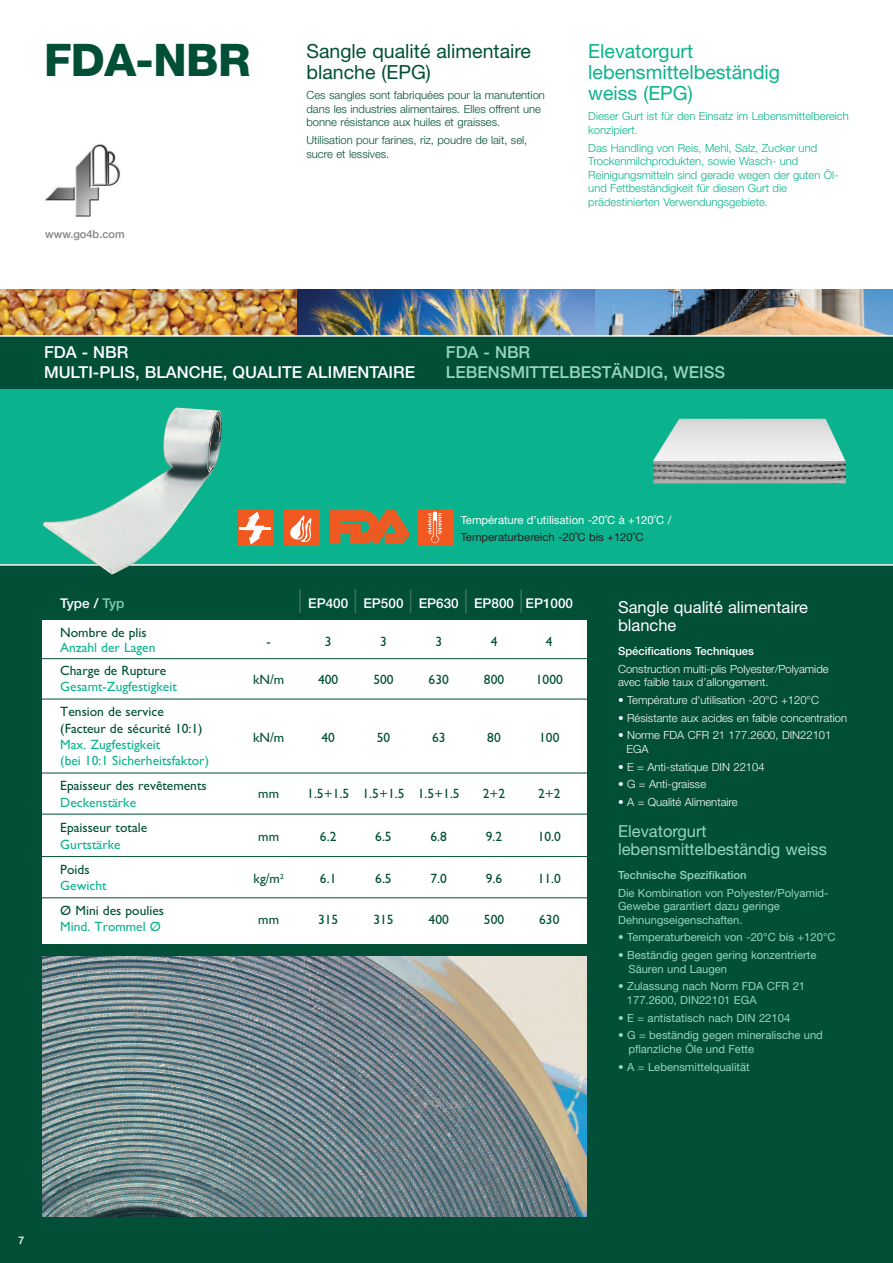
<style>
.page{position:relative;width:893px;height:1263px;background:#fff}
.page>*{position:absolute;margin:0;border:0;box-sizing:border-box;transform-origin:0 0}
.t1{font:800 45px "Helvetica Neue";letter-spacing:-.015em;color:#004f36}
.t2{font:19.5px/21px "Helvetica Neue";color:#0ab38d}
.t3{font:19.5px/21px "Helvetica Neue";color:#004f36}
.t4{font:500 16.5px/19.8px "Helvetica Neue";color:#fff}
.t5{font:16.5px/18px "Helvetica Neue";color:#98d4c0}
.t6{font:500 16.5px/19.8px "Helvetica Neue";color:#98d4c0}
.t7{font:16.5px/18px "Helvetica Neue";color:#fff}
.t8{font:13.5px/16.5px "M Gill Sans";color:#004f36}
.t9{font:13.5px "M Gill Sans";color:#0ab38d}
.t10{font:500 13.5px "Helvetica Neue";color:#fff}
.t11{font:11.25px/13.5px "Helvetica Neue";color:#98d4c0}
.t12{font:300 11.25px/13.5px "Helvetica Neue";color:#0ab38d}
.t13{font:300 11.25px/13.5px "Helvetica Neue";color:#fff}
.t14{font:300 11.25px/13.5px "Helvetica Neue";color:#004f36}
.t15{font:11.25px "Helvetica Neue";color:#fff}
.t16{font:11.25px "Helvetica Neue";color:#231f20}
.t17{font:500 11.25px "Helvetica Neue";color:#fff}
.t18{font:500 11.25px "Helvetica Neue";color:#98d4c0}
.t19{font:500 10.95px "Helvetica Neue";color:#808285}
.t20{font:500 10.5px "Helvetica Neue";color:#fff}
.s1{color:#83cdb5}
</style>
<div class="page">
<div style="left:0;top:559px;width:893px;height:704px;background:#004f36"></div>
<div style="left:0;top:340px;width:893px;height:224px;background:#0ab38d"></div>
<img style="left:45px;top:144px;width:75px;height:61px">
<div style="left:0;top:336px;width:893px;height:52px;background:#004f36"></div>
<svg style="left:238px;top:510px;width:35px;height:35px"></svg>
<svg style="left:284px;top:510px;width:35px;height:35px"></svg>
<svg style="left:418px;top:510px;width:35px;height:35px"></svg>
<svg style="left:330px;top:510px;width:80px;height:34px"></svg>
<div style="left:43px;top:620px;width:544px;height:323px;background:#fff"></div>
<hr style="left:36px;top:699px;width:554px;height:1px;background:#004f36">
<hr style="left:36px;top:773px;width:554px;height:1px;background:#004f36">
<hr style="left:36px;top:814px;width:554px;height:1px;background:#004f36">
<hr style="left:36px;top:856px;width:554px;height:1px;background:#004f36">
<hr style="left:36px;top:897px;width:554px;height:1px;background:#004f36">
<hr style="left:36px;top:658px;width:554px;height:1px;background:#004f36">
<img style="left:653px;top:419px;width:193px;height:64px">
<svg style="left:355px;top:589px;width:1px;height:24px"></svg>
<hr style="left:299px;top:589px;width:2px;height:24px;background:#3e725f">
<svg style="left:410px;top:589px;width:1px;height:24px"></svg>
<hr style="left:465px;top:589px;width:2px;height:24px;background:#3e725f">
<hr style="left:520px;top:589px;width:2px;height:24px;background:#3e725f">
<img style="left:43px;top:957px;width:544px;height:259px">
<hr style="left:0;top:564px;width:893px;height:2px;background:#fff">
<img style="left:43px;top:408px;width:180px;height:166px">
<img style="left:0;top:289px;width:893px;height:46px">
<hr style="left:0;top:335px;width:893px;height:2px;background:#fff">
<h1 class="t1" style="left:44px;top:44px;width:208px">FDA-NBR</h1>
<p class="t19" style="left:45px;top:230px;width:81px">www.go4b.com</p>
<h2 class="t3" style="left:306px;top:42px;width:226px">Sangle qualité alimentaire blanche (EPG)</h2>
<p class="t14" style="left:306px;top:90px;width:240px">Ces sangles sont fabriquées pour la manutention dans les industries alimentaires. Elles offrent une bonne résistance aux huiles et graisses.</p>
<p class="t14" style="left:306px;top:134px;width:222px">Utilisation pour farines, riz, poudre de lait, sel, sucre et lessives.</p>
<h2 class="t2" style="left:588px;top:42px;width:193px">Elevatorgurt lebensmittelbeständig weiss (EPG)</h2>
<p class="t12" style="left:588px;top:111px;width:262px">Dieser Gurt ist für den Einsatz im Lebensmittelbereich konzipiert.</p>
<p class="t12" style="left:588px;top:142px;width:252px">Das Handling von Reis, Mehl, Salz, Zucker und Trockenmilchprodukten, sowie Wasch- und Reinigungsmitteln sind gerade wegen der guten Öl&shy;und Fettbeständigkeit für diesen Gurt die prädestinierten Verwendungsgebiete.</p>
<h3 class="t4" style="left:44px;top:343px;width:373px">FDA - NBR<br>MULTI-PLIS, BLANCHE, QUALITE ALIMENTAIRE</h3>
<h3 class="t6" style="left:446px;top:343px;width:281px">FDA - NBR<br>LEBENSMITTELBESTÄNDIG, WEISS</h3>
<p class="t15" style="left:461px;top:516px;width:212px">Température d’utilisation -20˚C à +120˚C /</p>
<p class="t16" style="left:461px;top:533px;width:184px">Temperaturbereich -20˚C bis +120˚C</p>
<p class="t10" style="left:60px;top:598px;width:66px">Type / <span class="s1">Typ</span></p>
<p class="t10" style="left:308px;top:598px;width:266px">EP400 EP500 EP630 EP800 EP1000</p>
<p class="t8" style="left:60px;top:626px;width:88px">Nombre de plis</p>
<p class="t8" style="left:266px;top:635px;width:6px">-</p>
<p class="t8" style="left:325px;top:635px;width:8px">3</p>
<p class="t8" style="left:380px;top:635px;width:8px">3</p>
<p class="t8" style="left:435px;top:635px;width:8px">3</p>
<p class="t8" style="left:491px;top:635px;width:8px">4</p>
<p class="t8" style="left:546px;top:635px;width:8px">4</p>
<p class="t9" style="left:60px;top:643px;width:97px">Anzahl der Lagen</p>
<p class="t8" style="left:60px;top:664px;width:107px">Charge de Rupture</p>
<p class="t8" style="left:253px;top:673px;width:33px">kN/m</p>
<p class="t8" style="left:318px;top:673px;width:22px">400</p>
<p class="t8" style="left:373px;top:673px;width:22px">500</p>
<p class="t8" style="left:429px;top:673px;width:22px">630</p>
<p class="t8" style="left:484px;top:673px;width:22px">800</p>
<p class="t8" style="left:536px;top:673px;width:28px">1000</p>
<p class="t9" style="left:60px;top:682px;width:118px">Gesamt-Zugfestigkeit</p>
<p class="t8" style="left:60px;top:705px;width:144px">Tension de service (Facteur de sécurité 10:1)</p>
<p class="t9" style="left:60px;top:740px;width:101px">Max. Zugfestigkeit</p>
<p class="t8" style="left:253px;top:730px;width:33px">kN/m</p>
<p class="t8" style="left:321px;top:730px;width:15px">40</p>
<p class="t8" style="left:377px;top:730px;width:15px">50</p>
<p class="t8" style="left:432px;top:730px;width:15px">63</p>
<p class="t8" style="left:487px;top:730px;width:15px">80</p>
<p class="t8" style="left:539px;top:730px;width:22px">100</p>
<p class="t9" style="left:60px;top:756px;width:150px">(bei 10:1 Sicherheitsfaktor)</p>
<p class="t8" style="left:60px;top:779px;width:148px">Epaisseur des revêtements</p>
<p class="t9" style="left:60px;top:797px;width:77px">Deckenstärke</p>
<p class="t8" style="left:60px;top:820px;width:88px">Epaisseur totale</p>
<p class="t9" style="left:60px;top:840px;width:62px">Gurtstärke</p>
<p class="t8" style="left:60px;top:863px;width:31px">Poids</p>
<p class="t9" style="left:60px;top:881px;width:48px">Gewicht</p>
<p class="t8" style="left:60px;top:904px;width:105px">Ø Mini des poulies</p>
<p class="t9" style="left:60px;top:922px;width:102px">Mind. Trommel Ø</p>
<p class="t8" style="left:258px;top:786px;width:22px">mm</p>
<p class="t8" style="left:307px;top:786px;width:154px">1.5+1.5 1.5+1.5 1.5+1.5</p>
<p class="t8" style="left:483px;top:786px;width:24px">2+2</p>
<p class="t8" style="left:538px;top:786px;width:24px">2+2</p>
<p class="t8" style="left:258px;top:829px;width:22px">mm</p>
<p class="t8" style="left:320px;top:829px;width:18px">6.2</p>
<p class="t8" style="left:375px;top:829px;width:18px">6.5</p>
<p class="t8" style="left:431px;top:829px;width:18px">6.8</p>
<p class="t8" style="left:486px;top:829px;width:18px">9.2</p>
<p class="t8" style="left:538px;top:829px;width:25px">10.0</p>
<p class="t8" style="left:254px;top:872px;width:32px">kg/m<sup>2</sup></p>
<p class="t8" style="left:320px;top:872px;width:18px">6.1</p>
<p class="t8" style="left:375px;top:872px;width:18px">6.5</p>
<p class="t8" style="left:431px;top:872px;width:18px">7.0</p>
<p class="t8" style="left:486px;top:872px;width:18px">9.6</p>
<p class="t8" style="left:538px;top:872px;width:25px">11.0</p>
<p class="t8" style="left:258px;top:913px;width:22px">mm</p>
<p class="t8" style="left:318px;top:913px;width:22px">315</p>
<p class="t8" style="left:373px;top:913px;width:22px">315</p>
<p class="t8" style="left:429px;top:913px;width:22px">400</p>
<p class="t8" style="left:484px;top:913px;width:22px">500</p>
<p class="t8" style="left:539px;top:913px;width:22px">630</p>
<h3 class="t7" style="left:618px;top:600px;width:192px">Sangle qualité alimentaire blanche</h3>
<p class="t17" style="left:618px;top:647px;width:137px">Spécifications Techniques</p>
<p class="t13" style="left:618px;top:663px;width:212px">Construction multi-plis Polyester/Polyamide avec faible taux d’allongement.</p>
<p class="t13" style="left:618px;top:694px;width:202px">• Température d'utilisation -20°C +120°C</p>
<p class="t13" style="left:618px;top:712px;width:230px">• Résistante aux acides en faible concentration</p>
<p class="t13" style="left:626px;top:730px;width:206px;text-indent:-8px">• Norme FDA CFR 21 177.2600, DIN22101<br>EGA</p>
<p class="t13" style="left:618px;top:761px;width:148px">• E = Anti-statique DIN 22104</p>
<p class="t13" style="left:618px;top:779px;width:90px">• G = Anti-graisse</p>
<p class="t13" style="left:618px;top:796px;width:121px">• A = Qualité Alimentaire</p>
<h3 class="t5" style="left:618px;top:823px;width:210px">Elevatorgurt lebensmittelbeständig weiss</h3>
<p class="t18" style="left:618px;top:871px;width:130px">Technische Spezifikation</p>
<p class="t11" style="left:618px;top:887px;width:212px">Die Kombination von Polyester/Polyamid-<br>Gewebe garantiert dazu geringe<br>Dehnungseigenschaften.</p>
<p class="t11" style="left:618px;top:932px;width:219px">• Temperaturbereich von -20°C bis +120°C</p>
<p class="t11" style="left:628px;top:949px;width:189px;text-indent:-10px">• Beständig gegen gering konzentrierte<br>Säuren und Laugen</p>
<p class="t11" style="left:627px;top:981px;width:180px;text-indent:-9px">• Zulassung nach Norm FDA CFR 21<br>177.2600, DIN22101 EGA</p>
<p class="t11" style="left:618px;top:1012px;width:174px">• E = antistatisch nach DIN 22104</p>
<p class="t11" style="left:628px;top:1030px;width:196px;text-indent:-10px">• G = beständig gegen mineralische und pflanzliche Öle und Fette</p>
<p class="t11" style="left:618px;top:1061px;width:133px">• A = Lebensmittelqualität</p>
<p class="t20" style="left:18px;top:1237px;width:7px">7</p>
</div>
